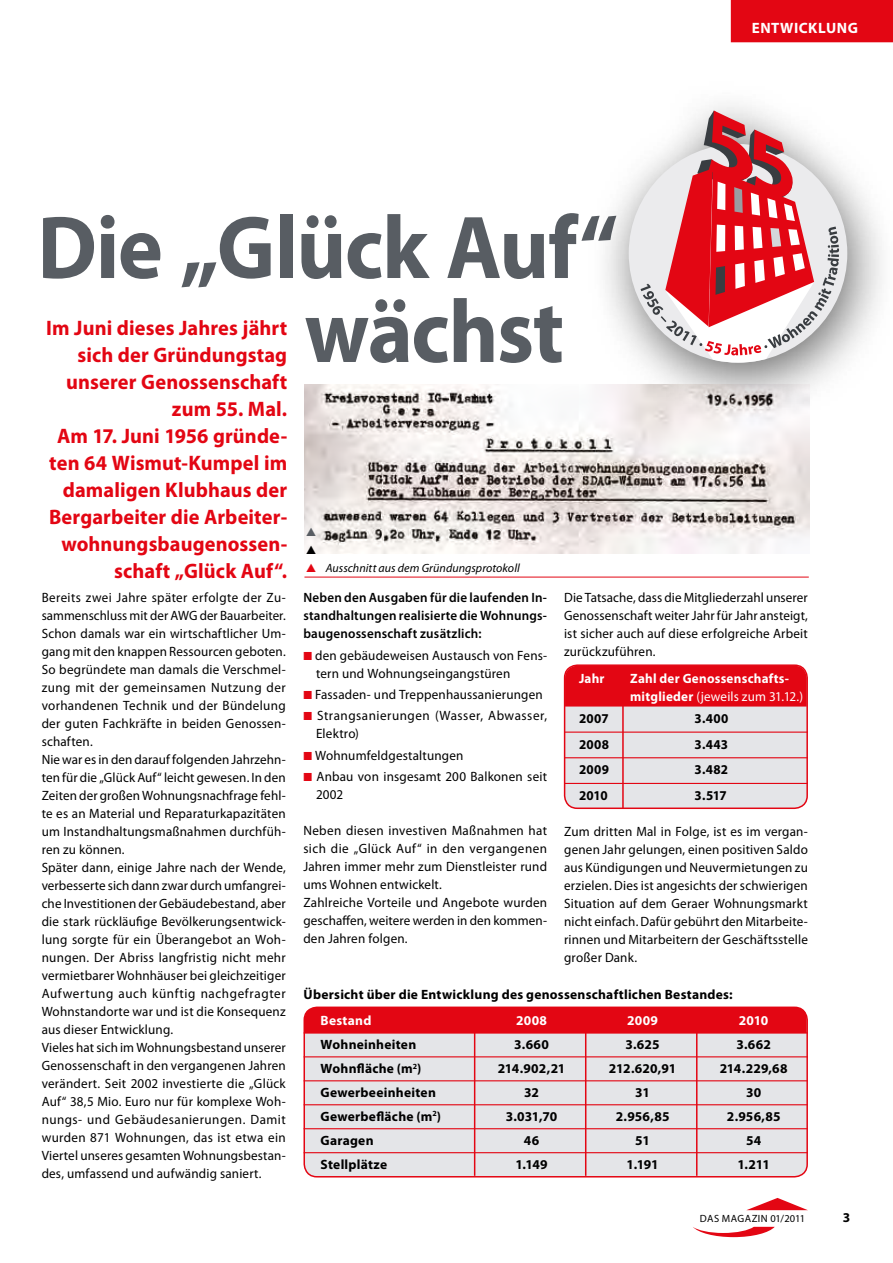
<style>
.page{position:relative;width:893px;height:1263px;background:#fff}
.page>*{position:absolute;margin:0;border:0;box-sizing:border-box;transform-origin:0 0}
.t1{font:700 90px/84px "Myriad Pro";color:#585d63;scale:.95 1}
.t2{font:700 21px/27px "Myriad Pro";letter-spacing:.01em;color:#e30613;text-align:right}
.t3{font:700 15px "Myriad Pro";letter-spacing:.035em;color:#fff}
.t4{font:13.5px/18px "Myriad Pro";letter-spacing:.015em;color:#000;scale:.96 1}
.t5{font:13.5px/18px "Myriad Pro";letter-spacing:.015em;color:#000}
.t6{font:700 13.5px "Myriad Pro";letter-spacing:.015em;color:#000}
.t7{font:600 13.5px/18px "Myriad Pro";letter-spacing:.015em;color:#000;text-align:justify}
.t8{font:700 13.5px/18px "Myriad Pro";letter-spacing:.02em;color:#fff}
.t9{font:italic 12px "Myriad Pro";letter-spacing:.005em;color:#000}
.t10{font:10.5px "Myriad Pro";letter-spacing:.025em;color:#000}
.s1{font-weight:400}
.s2{font-family:"European Pi Three";color:#e30613}
</style>
<div class="page">
<div style="left:731px;top:0;width:162px;height:42px;background:#e30613"></div>
<svg style="left:693px;top:1227px;width:82px;height:10px"></svg>
<svg style="left:747px;top:1198px;width:61px;height:12px"></svg>
<div style="left:304px;top:1007px;width:503px;height:170px;background:#e4e5e8;border-radius:13px"></div>
<div style="left:303px;top:1006px;width:505px;height:171px;border:2px solid #e30613;border-radius:13px"></div>
<div style="left:305px;top:1008px;width:502px;height:24px;background:#e30613"></div>
<div style="left:565px;top:665px;width:242px;height:143px;background:#e4e5e8;border-radius:13px"></div>
<div style="left:564px;top:664px;width:244px;height:145px;border:2px solid #e30613;border-radius:13px"></div>
<img style="left:304px;top:385px;width:505px;height:168px">
<hr style="left:304px;top:577px;width:505px;height:1px;background:#e30613">
<div style="left:588px;top:81px;width:305px;height:341px;background:#000;opacity:.58"></div>
<div style="left:629px;top:144px;width:218px;height:219px;background:#ebebed;border-radius:50%"></div>
<svg style="left:640px;top:111px;width:199px;height:252px"></svg>
<div style="left:565px;top:666px;width:242px;height:40px;background:#e30613"></div>
<hr style="left:564px;top:731px;width:244px;height:2px;background:#e30613">
<hr style="left:564px;top:757px;width:244px;height:1px;background:#e30613">
<hr style="left:564px;top:783px;width:244px;height:1px;background:#e30613">
<hr style="left:622px;top:678px;width:2px;height:130px;background:#e30613">
<hr style="left:304px;top:1032px;width:504px;height:1px;background:#e30613">
<hr style="left:304px;top:1056px;width:504px;height:1px;background:#e30613">
<hr style="left:304px;top:1080px;width:504px;height:1px;background:#e30613">
<hr style="left:304px;top:1104px;width:504px;height:1px;background:#e30613">
<hr style="left:304px;top:1128px;width:504px;height:1px;background:#e30613">
<hr style="left:304px;top:1152px;width:504px;height:1px;background:#e30613">
<hr style="left:474px;top:1024px;width:1px;height:152px;background:#e30613">
<hr style="left:585px;top:1024px;width:1px;height:152px;background:#e30613">
<hr style="left:696px;top:1024px;width:1px;height:152px;background:#e30613">
<svg style="left:307px;top:528px;width:9px;height:8px"></svg>
<svg style="left:307px;top:546px;width:9px;height:8px"></svg>
<h1 class="t1" style="left:304px;top:203px;width:332px;text-indent:-267px">Die „Glück Auf“ wächst</h1>
<h2 class="t2" style="left:46px;top:313px;width:242px">Im Juni dieses Jahres jährt sich der Gründungstag unserer Genossenschaft zum 55. Mal.<br>Am 17. Juni 1956 gründe&shy;ten 64 Wismut-Kumpel im damaligen Klubhaus der<br>Bergarbeiter die Arbeiter&shy;wohnungsbaugenossen&shy;schaft „Glück Auf“.</h2>
<p class="t9" style="left:326px;top:561px;width:196px">Ausschnitt aus dem Gründungsprotokoll</p>
<p class="t3" style="left:752px;top:18px;width:108px">entwicklung</p>
<p class="t4" style="left:42px;top:588px;width:256px">Bereits zwei Jahre später erfolgte der Zu&shy;sammenschluss mit der AWG der Bauarbeiter.<br>Schon damals war ein wirtschaftlicher Um&shy;gang mit den knappen Ressourcen geboten.<br>So begründete man damals die Verschmel&shy;zung mit der gemeinsamen Nutzung der vorhandenen Technik und der Bündelung der guten Fachkräfte in beiden Genossen&shy;schaften.<br>Nie war es in den darauf folgenden Jahrzehn&shy;ten für die „Glück Auf“ leicht gewesen. In den Zeiten der großen Wohnungsnachfrage fehl&shy;te es an Material und Reparaturkapazitäten um Instandhaltungsmaßnahmen durchfüh&shy;ren zu können.<br>Später dann, einige Jahre nach der Wende, verbesserte sich dann zwar durch umfangrei&shy;che Investitionen der Gebäudebestand, aber die stark rückläufige Bevölkerungsentwick&shy;lung sorgte für ein Überangebot an Woh&shy;nungen. Der Abriss langfristig nicht mehr vermietbarer Wohnhäuser bei gleichzeitiger Aufwertung auch künftig nachgefragter Wohnstandorte war und ist die Konsequenz aus dieser Entwicklung.<br>Vieles hat sich im Wohnungsbestand unserer Genossenschaft in den vergangenen Jahren verändert. Seit 2002 investierte die „Glück Auf“ 38,5 Mio. Euro nur für komplexe Woh&shy;nungs- und Gebäudesanierungen. Damit wurden 871 Wohnungen, das ist etwa ein Viertel unseres gesamten Wohnungsbestan&shy;des, umfassend und aufwändig saniert.</p>
<p class="t7" style="left:303px;top:588px;width:245px">Neben den Ausgaben für die laufenden In&shy;standhaltungen realisierte die Wohnungs&shy;baugenossenschaft zusätzlich:</p>
<p class="t5" style="left:564px;top:588px;width:245px;text-align:justify">Die Tatsache, dass die Mitgliederzahl unserer Genossenschaft weiter Jahr für Jahr ansteigt, ist sicher auch auf diese erfolgreiche Arbeit zurückzuführen.</p>
<p class="t8" style="left:579px;top:669px;width:27px">Jahr</p>
<p class="t8" style="left:630px;top:669px;width:174px">Zahl der Genossenschafts&shy;mitglieder <span class="s1">(jeweils zum 31.12.)</span></p>
<p class="t6" style="left:579px;top:710px;width:31px">2007</p>
<p class="t6" style="left:695px;top:710px;width:35px">3.400</p>
<p class="t6" style="left:579px;top:735px;width:31px">2008</p>
<p class="t6" style="left:695px;top:735px;width:35px">3.443</p>
<p class="t6" style="left:579px;top:761px;width:31px">2009</p>
<p class="t6" style="left:695px;top:761px;width:35px">3.482</p>
<p class="t6" style="left:579px;top:787px;width:30px">2010</p>
<p class="t6" style="left:695px;top:787px;width:34px">3.517</p>
<p class="t5" style="left:564px;top:822px;width:245px;text-align:justify">Zum dritten Mal in Folge, ist es im vergan&shy;genen Jahr gelungen, einen positiven Saldo aus Kündigungen und Neuvermietungen zu erzielen. Dies ist angesichts der schwierigen Situation auf dem Geraer Wohnungsmarkt nicht einfach. Dafür gebührt den Mitarbeite&shy;rinnen und Mitarbeitern der Geschäftsstelle großer Dank.</p>
<p class="t6" style="left:304px;top:985px;width:431px">Übersicht über die Entwicklung des genossenschaftlichen Bestandes:</p>
<p class="t8" style="left:321px;top:1011px;width:52px">Bestand</p>
<p class="t8" style="left:516px;top:1011px;width:32px">2008</p>
<p class="t8" style="left:627px;top:1011px;width:32px">2009</p>
<p class="t8" style="left:739px;top:1011px;width:31px">2010</p>
<p class="t6" style="left:321px;top:1036px;width:97px">Wohneinheiten</p>
<p class="t6" style="left:514px;top:1036px;width:36px">3.660</p>
<p class="t6" style="left:625px;top:1036px;width:36px">3.625</p>
<p class="t6" style="left:736px;top:1036px;width:36px">3.662</p>
<p class="t6" style="left:321px;top:1060px;width:102px">Wohnfläche (m<sup>2</sup>)</p>
<p class="t6" style="left:498px;top:1060px;width:69px">214.902,21</p>
<p class="t6" style="left:609px;top:1060px;width:69px">212.620,91</p>
<p class="t6" style="left:720px;top:1060px;width:69px">214.229,68</p>
<p class="t6" style="left:321px;top:1084px;width:117px">Gewerbeeinheiten</p>
<p class="t6" style="left:524px;top:1084px;width:16px">32</p>
<p class="t6" style="left:635px;top:1084px;width:16px">31</p>
<p class="t6" style="left:746px;top:1084px;width:17px">30</p>
<p class="t6" style="left:321px;top:1107px;width:122px">Gewerbefläche (m<sup>2</sup>)</p>
<p class="t6" style="left:506px;top:1107px;width:53px">3.031,70</p>
<p class="t6" style="left:616px;top:1107px;width:55px">2.956,85</p>
<p class="t6" style="left:727px;top:1107px;width:55px">2.956,85</p>
<p class="t6" style="left:321px;top:1131px;width:55px">Garagen</p>
<p class="t6" style="left:524px;top:1131px;width:17px">46</p>
<p class="t6" style="left:635px;top:1131px;width:16px">51</p>
<p class="t6" style="left:746px;top:1131px;width:17px">54</p>
<p class="t6" style="left:321px;top:1155px;width:68px">Stellplätze</p>
<p class="t6" style="left:515px;top:1155px;width:34px">1.149</p>
<p class="t6" style="left:627px;top:1155px;width:33px">1.191</p>
<p class="t6" style="left:737px;top:1155px;width:34px">1.211</p>
<p class="t5" style="left:316px;top:646px;width:233px;text-indent:-13px"><span class="s2">K</span> den gebäudeweisen Austausch von Fens&shy;tern und Wohnungseingangstüren</p>
<p class="t5" style="left:303px;top:683px;width:245px;line-height:21.5px"><span class="s2">K</span> Fassaden- und Treppenhaussanierungen<br><span class="s2">K</span> Strangsanierungen (Wasser, Abwasser,</p>
<p class="t5" style="left:303px;top:723px;width:245px;line-height:21.5px;text-indent:13px">Elektro)<br><span class="s2">K</span> Wohnumfeldgestaltungen<br><span class="s2">K</span> Anbau von insgesamt 200 Balkonen seit</p>
<p class="t5" style="left:316px;top:785px;width:29px">2002</p>
<p class="t5" style="left:303px;top:821px;width:245px">Neben diesen investiven Maßnahmen hat sich die „Glück Auf“ in den vergangenen Jahren immer mehr zum Dienstleister rund ums Wohnen entwickelt.<br>Zahlreiche Vorteile und Angebote wurden geschaffen, weitere werden in den kommen&shy;den Jahren folgen.</p>
<p class="t10" style="left:700px;top:1212px;width:107px">DAS MAGAZIN 01/2011</p>
<p class="t6" style="left:843px;top:1208px;width:9px">3</p>
</div>
